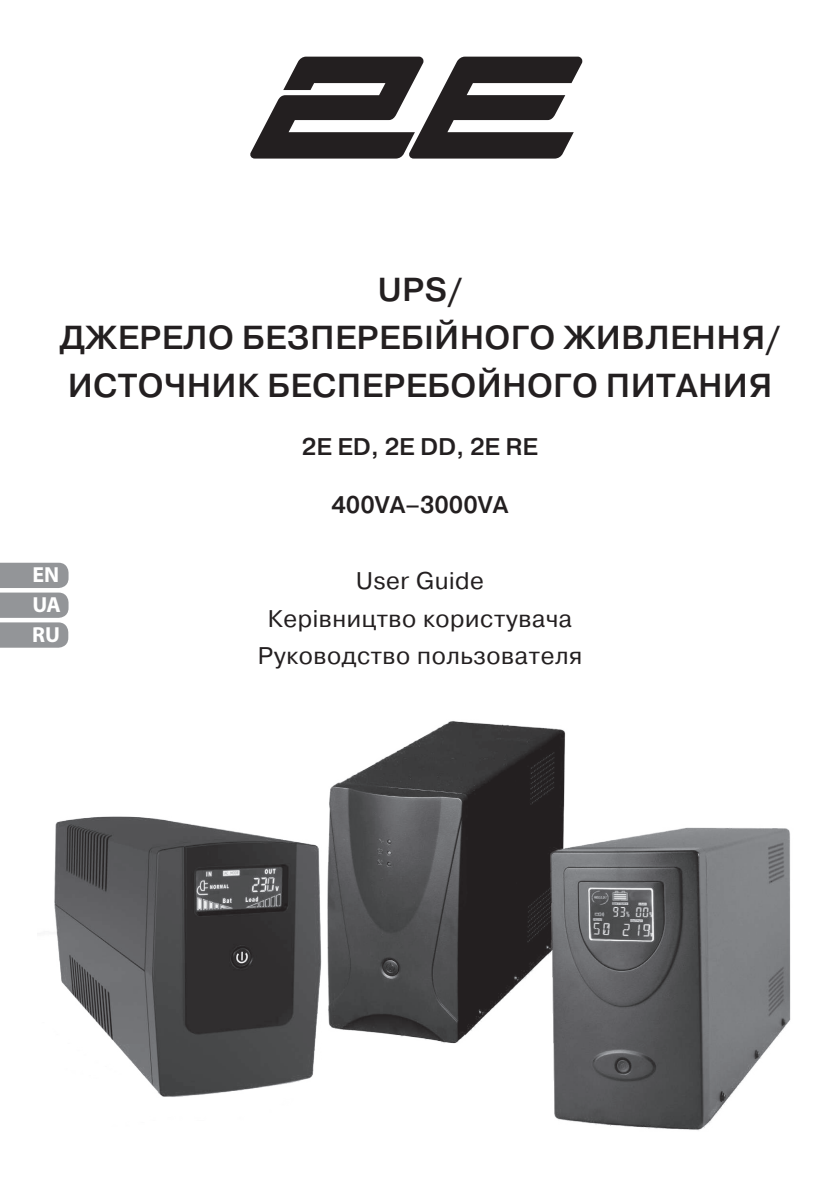
<style>
.page{position:relative;width:840px;height:1191px;background:#fff}
.page>*{position:absolute;margin:0;border:0;box-sizing:border-box;transform-origin:0 0}
.t1{font:500 33.2px/48px "Pragmatica";letter-spacing:.01em;color:#231f20;text-align:center}
.t2{font:24px/37.4px "Pragmatica";letter-spacing:.025em;color:#231f20;text-align:center}
.t3{font:500 24px "Pragmatica";color:#231f20}
.t4{font:700 21.8px "Myriad Pro";color:#fff}
</style>
<div class="page">
<svg style="left:250px;top:57px;width:333px;height:102px"></svg>
<svg style="left:0;top:563px;width:68px;height:84px;background:#a0a2a4"></svg>
<img style="left:330px;top:721px;width:236px;height:323px">
<img style="left:539px;top:816px;width:252px;height:315px">
<img style="left:54px;top:790px;width:287px;height:307px">
<p class="t1" style="left:60px;top:265px;width:721px">UPS/<br>ДЖЕРЕЛО БЕЗПЕРЕБІЙНОГО ЖИВЛЕННЯ/<br>ИСТОЧНИК БЕСПЕРЕБОЙНОГО ПИТАНИЯ</p>
<p class="t3" style="left:302px;top:431px;width:237px">2E ED, 2E DD, 2E RE</p>
<p class="t3" style="left:331px;top:489px;width:178px">400VA–3000VA</p>
<p class="t4" style="left:32px;top:560px;width:28px">EN</p>
<p class="t4" style="left:32px;top:590px;width:30px">UA</p>
<p class="t4" style="left:32px;top:620px;width:29px">RU</p>
<p class="t2" style="left:257px;top:563px;width:326px">User Guide<br>Керівництво користувача<br>Руководство пользователя</p>
</div>
